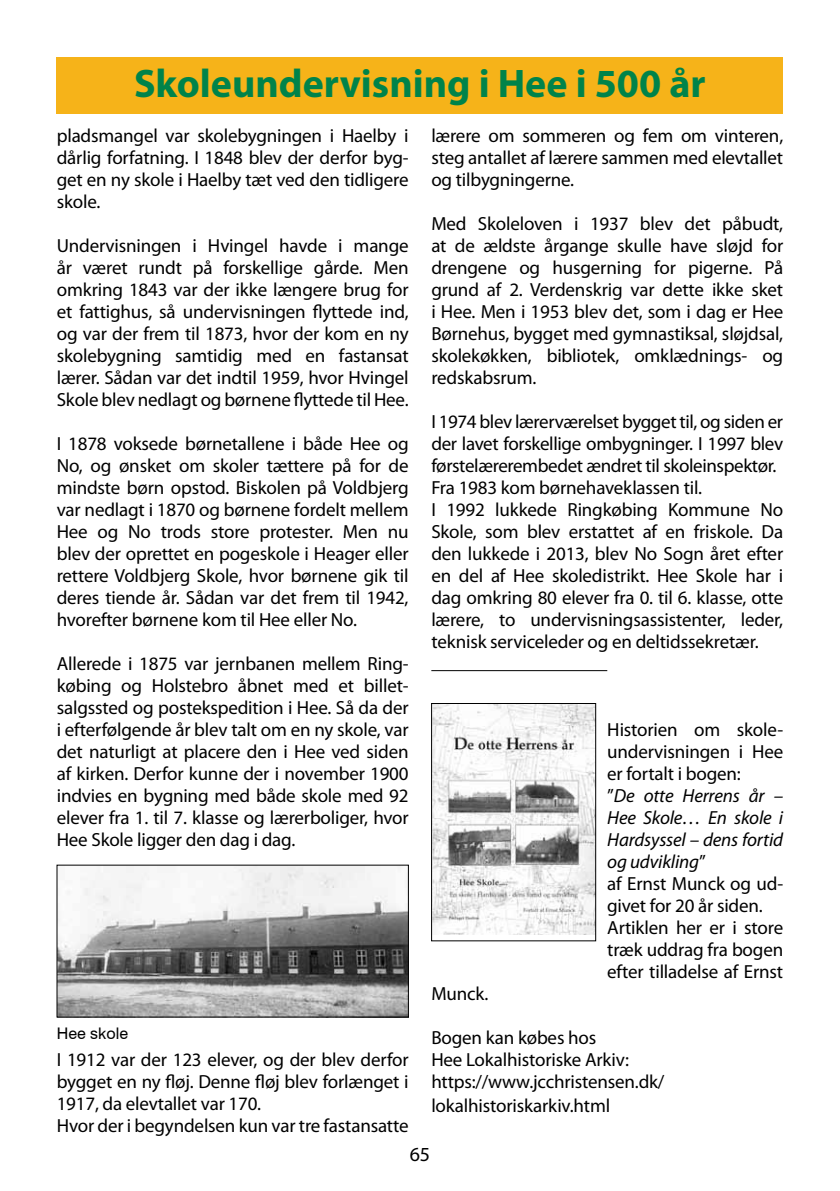
<style>
.page{position:relative;width:840px;height:1191px;background:#fff}
.page>*{position:absolute;margin:0;border:0;box-sizing:border-box;transform-origin:0 0}
.t1{font:700 40px "Myriad Pro";color:#00834a}
.t2{font:20px "Myriad Pro";color:#000}
.t3{font:19px/22px "Myriad Pro";letter-spacing:-.01em;color:#000;text-align:justify}
.t4{font:16px "Swiss 721 BT";color:#000}
.s1{font-style:italic}
</style>
<div class="page">
<div style="left:57px;top:57px;width:725px;height:56px;background:#f6b319"></div>
<img style="left:59px;top:867px;width:347px;height:148px">
<img style="left:433px;top:705px;width:160px;height:230px">
<div style="left:431px;top:703px;width:164px;height:238px;border:1px solid #000"></div>
<hr style="left:431px;top:670px;width:176px;height:1px;background:#000">
<h1 class="t1" style="left:134px;top:57px;width:573px">Skoleundervisning i Hee i 500 år</h1>
<p class="t3" style="left:57px;top:124px;width:353px">pladsmangel var skolebygningen i Haelby i dårlig forfatning. I 1848 blev der derfor byg&shy;get en ny skole i Haelby tæt ved den tidligere skole.</p>
<p class="t3" style="left:57px;top:234px;width:353px">Undervisningen i Hvingel havde i mange år været rundt på forskellige gårde. Men omkring 1843 var der ikke længere brug for et fattighus, så undervisningen flyttede ind, og var der frem til 1873, hvor der kom en ny skolebygning samtidig med en fastansat lærer. Sådan var det indtil 1959, hvor Hvingel Skole blev nedlagt og børnene flyttede til Hee.</p>
<p class="t3" style="left:57px;top:432px;width:353px">I 1878 voksede børnetallene i både Hee og No, og ønsket om skoler tættere på for de mindste børn opstod. Biskolen på Voldbjerg var nedlagt i 1870 og børnene fordelt mellem Hee og No trods store protester. Men nu blev der oprettet en pogeskole i Heager eller rettere Voldbjerg Skole, hvor børnene gik til deres tiende år. Sådan var det frem til 1942, hvorefter børnene kom til Hee eller No.</p>
<p class="t3" style="left:57px;top:652px;width:353px">Allerede i 1875 var jernbanen mellem Ring&shy;købing og Holstebro åbnet med et billet&shy;salgssted og postekspedition i Hee. Så da der i efterfølgende år blev talt om en ny skole, var det naturligt at placere den i Hee ved siden af kirken. Derfor kunne der i november 1900 indvies en bygning med både skole med 92 elever fra 1. til 7. klasse og lærerboliger, hvor Hee Skole ligger den dag i dag.</p>
<p class="t4" style="left:57px;top:1022px;width:73px">Hee skole</p>
<p class="t3" style="left:57px;top:1048px;width:353px;text-align:left">I 1912 var der 123 elever, og der blev derfor bygget en ny fløj. Denne fløj blev forlænget i 1917, da elevtallet var 170.<br>Hvor der i begyndelsen kun var tre fastansatte</p>
<p class="t3" style="left:431px;top:124px;width:353px">lærere om sommeren og fem om vinteren, steg antallet af lærere sammen med elevtallet og tilbygningerne.</p>
<p class="t3" style="left:431px;top:212px;width:353px">Med Skoleloven i 1937 blev det påbudt, at de ældste årgange skulle have sløjd for drengene og husgerning for pigerne. På grund af 2. Verdenskrig var dette ikke sket i Hee. Men i 1953 blev det, som i dag er Hee Børnehus, bygget med gymnastiksal, sløjdsal, skolekøkken, bibliotek, omklædnings- og redskabsrum.</p>
<p class="t3" style="left:431px;top:410px;width:353px;text-align:left">I 1974 blev lærerværelset bygget til, og siden er der lavet forskellige ombygninger. I 1997 blev førstelærerembedet ændret til skoleinspektør.<br>Fra 1983 kom børnehaveklassen til.<br>I 1992 lukkede Ringkøbing Kommune No Skole, som blev erstattet af en friskole. Da den lukkede i 2013, blev No Sogn året efter en del af Hee skoledistrikt. Hee Skole har i dag omkring 80 elever fra 0. til 6. klasse, otte lærere, to undervisningsassistenter, leder, teknisk serviceleder og en deltidssekretær.</p>
<p class="t3" style="left:607px;top:718px;width:177px;text-align:left">Historien om skole&shy;undervisningen i Hee er fortalt i bogen:<br>”<span class="s1">De otte Herrens år –<br>Hee Skole… En skole i<br>Hardsyssel – dens fortid og udvikling</span>”<br>af Ernst Munck og ud&shy;givet for 20 år siden.<br>Artiklen her er i store træk uddrag fra bogen efter tilladelse af Ernst</p>
<p class="t3" style="left:431px;top:982px;width:59px">Munck.</p>
<p class="t3" style="left:431px;top:1026px;width:234px;text-align:left">Bogen kan købes hos<br>Hee Lokalhistoriske Arkiv: https://www.jcchristensen.dk/</p>
<p class="t3" style="left:431px;top:1094px;width:180px">lokalhistoriskarkiv.html</p>
<p class="t2" style="left:409px;top:1141px;width:22px">65</p>
</div>
